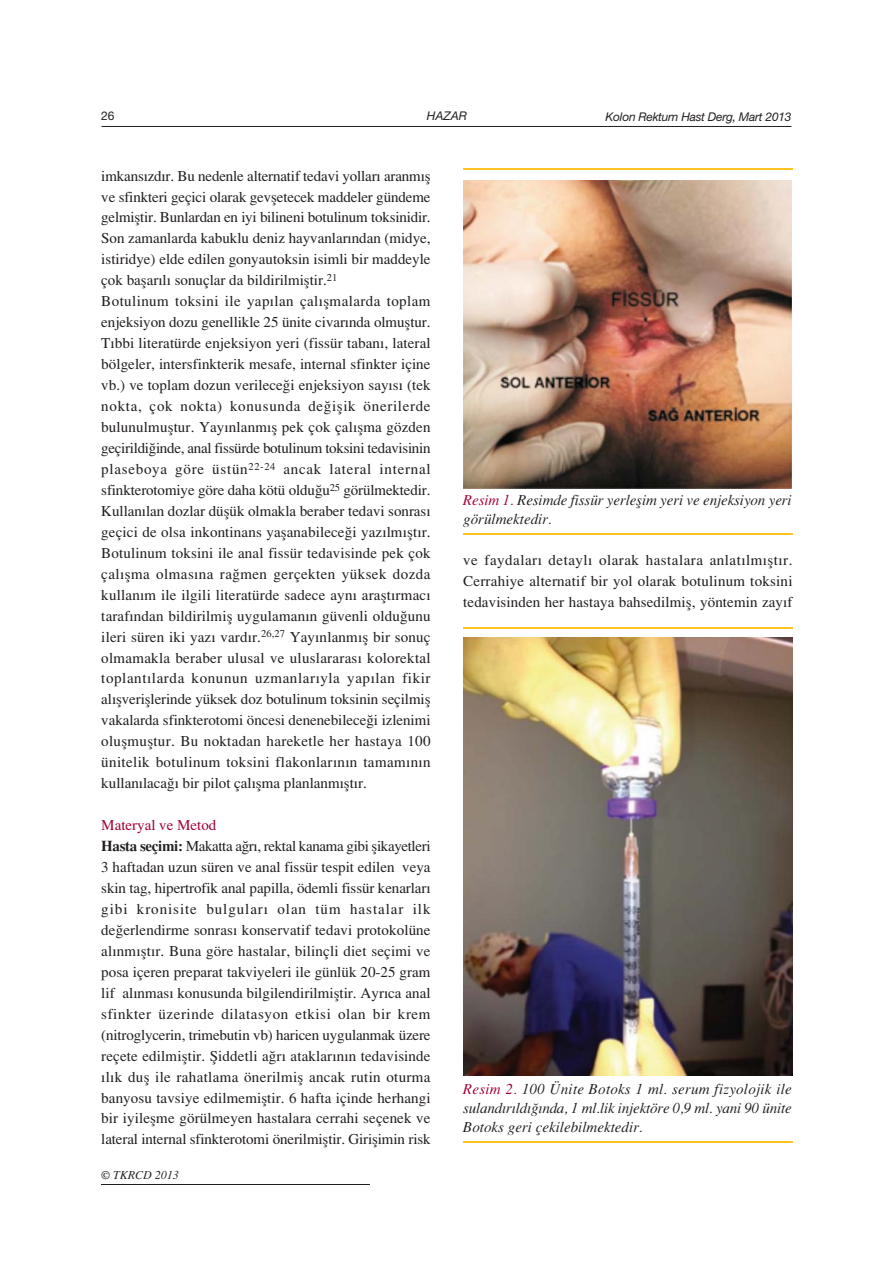
<style>
.page{position:relative;width:893px;height:1263px;background:#fff}
.page>*{position:absolute;margin:0;border:0;box-sizing:border-box;transform-origin:0 0}
.t1{font:15px/21px "Times Turk";letter-spacing:.005em;color:#231f20}
.t2{font:italic 15px/18.9px "Times Turk";letter-spacing:-.01em;color:#231f20}
.t3{font:12px "Helvetica T Italic";letter-spacing:-.02em;color:#231f20}
.t4{font:italic 12px "Times Turk";color:#231f20}
.t5{font:12px "Helvetica T";color:#231f20}
.s1{color:#a30134}
.s2{font-family:"Times Turk B"}
</style>
<div class="page">
<hr style="left:101px;top:1184px;width:268px;height:1px;background:#231f20">
<hr style="left:101px;top:126px;width:690px;height:1px;background:#231f20">
<hr style="left:463px;top:169px;width:329px;height:1px;background:#ffc424">
<hr style="left:463px;top:533px;width:329px;height:1px;background:#ffc424">
<img style="left:463px;top:181px;width:328px;height:307px">
<hr style="left:463px;top:628px;width:329px;height:1px;background:#ffc424">
<hr style="left:463px;top:1142px;width:329px;height:1px;background:#ffc424">
<img style="left:463px;top:638px;width:330px;height:438px">
<p class="t5" style="left:101px;top:111px;width:15px">26</p>
<p class="t3" style="left:605px;top:112px;width:187px">Kolon Rektum Hast Derg, Mart 2013</p>
<p class="t3" style="left:427px;top:111px;width:42px">HAZAR</p>
<p class="t1" style="left:101px;top:167px;width:331px">imkans›zd›r. Bu nedenle alternatif tedavi yollar› aranm›fl ve sfinkteri geçici olarak gevfletecek maddeler gündeme gelmifltir. Bunlardan en iyi bilineni botulinum toksinidir.<br>Son zamanlarda kabuklu deniz hayvanlar›ndan (midye, istiridye) elde edilen gonyautoksin isimli bir maddeyle çok baflar›l› sonuçlar da bildirilmifltir.<sup>21<br></sup>Botulinum toksini ile yap›lan çal›flmalarda toplam enjeksiyon dozu genellikle 25 ünite civar›nda olmufltur.<br>T›bbi literatürde enjeksiyon yeri (fissür taban›, lateral bölgeler, intersfinkterik mesafe, internal sfinkter içine vb.) ve toplam dozun verilece¤i enjeksiyon say›s› (tek nokta, çok nokta) konusunda de¤iflik önerilerde bulunulmufltur. Yay›nlanm›fl pek çok çal›flma gözden geçirildi¤inde, anal fissürde botulinum toksini tedavisinin plaseboya göre üstün<sup>22-24</sup> ancak lateral internal sfinkterotomiye göre daha kötü oldu¤u<sup>25</sup> görülmektedir.<br>Kullan›lan dozlar düflük olmakla beraber tedavi sonras› geçici de olsa inkontinans yaflanabilece¤i yaz›lm›flt›r.<br>Botulinum toksini ile anal fissür tedavisinde pek çok çal›flma olmas›na ra¤men gerçekten yüksek dozda kullan›m ile ilgili literatürde sadece ayn› araflt›rmac› taraf›ndan bildirilmifl uygulaman›n güvenli oldu¤unu ileri süren iki yaz› vard›r.<sup>26,27</sup> Yay›nlanm›fl bir sonuç olmamakla beraber ulusal ve uluslararas› kolorektal toplant›larda konunun uzmanlar›yla yap›lan fikir al›flverifllerinde yüksek doz botulinum toksinin seçilmifl vakalarda sfinkterotomi öncesi denenebilece¤i izlenimi oluflmufltur. Bu noktadan hareketle her hastaya 100 ünitelik botulinum toksini flakonlar›n›n tamam›n›n kullan›laca¤› bir pilot çal›flma planlanm›flt›r.</p>
<p class="t1" style="left:101px;top:816px;width:331px"><span class="s1">Materyal ve Metod<br></span><span class="s2">Hasta seçimi:</span> Makatta a¤r›, rektal kanama gibi flikayetleri 3 haftadan uzun süren ve anal fissür tespit edilen veya skin tag, hipertrofik anal papilla, ödemli fissür kenarlar› gibi kronisite bulgular› olan tüm hastalar ilk de¤erlendirme sonras› konservatif tedavi protokolüne al›nm›flt›r. Buna göre hastalar, bilinçli diet seçimi ve posa içeren preparat takviyeleri ile günlük 20-25 gram lif al›nmas› konusunda bilgilendirilmifltir. Ayr›ca anal sfinkter üzerinde dilatasyon etkisi olan bir krem (nitroglycerin, trimebutin vb) haricen uygulanmak üzere reçete edilmifltir. fiiddetli a¤r› ataklar›n›n tedavisinde ›l›k dufl ile rahatlama önerilmifl ancak rutin oturma banyosu tavsiye edilmemifltir. 6 hafta içinde herhangi bir iyileflme görülmeyen hastalara cerrahi seçenek ve lateral internal sfinkterotomi önerilmifltir. Giriflimin risk</p>
<p class="t4" style="left:101px;top:1170px;width:79px">© TKRCD 2013</p>
<p class="t2" style="left:463px;top:492px;width:330px"><span class="s1">Resim 1.</span> Resimde fissür yerleflim yeri ve enjeksiyon yeri görülmektedir.</p>
<p class="t1" style="left:463px;top:551px;width:331px;text-align:justify">ve faydalar› detayl› olarak hastalara anlat›lm›flt›r.<br>Cerrahiye alternatif bir yol olarak botulinum toksini tedavisinden her hastaya bahsedilmifl, yöntemin zay›f</p>
<p class="t2" style="left:463px;top:1081px;width:330px;text-align:justify"><span class="s1">Resim 2.</span> 100 Ünite Botoks 1 ml. serum fizyolojik ile suland›r›ld›¤›nda, 1 ml.lik injektöre 0,9 ml. yani 90 ünite Botoks geri çekilebilmektedir.</p>
</div>
